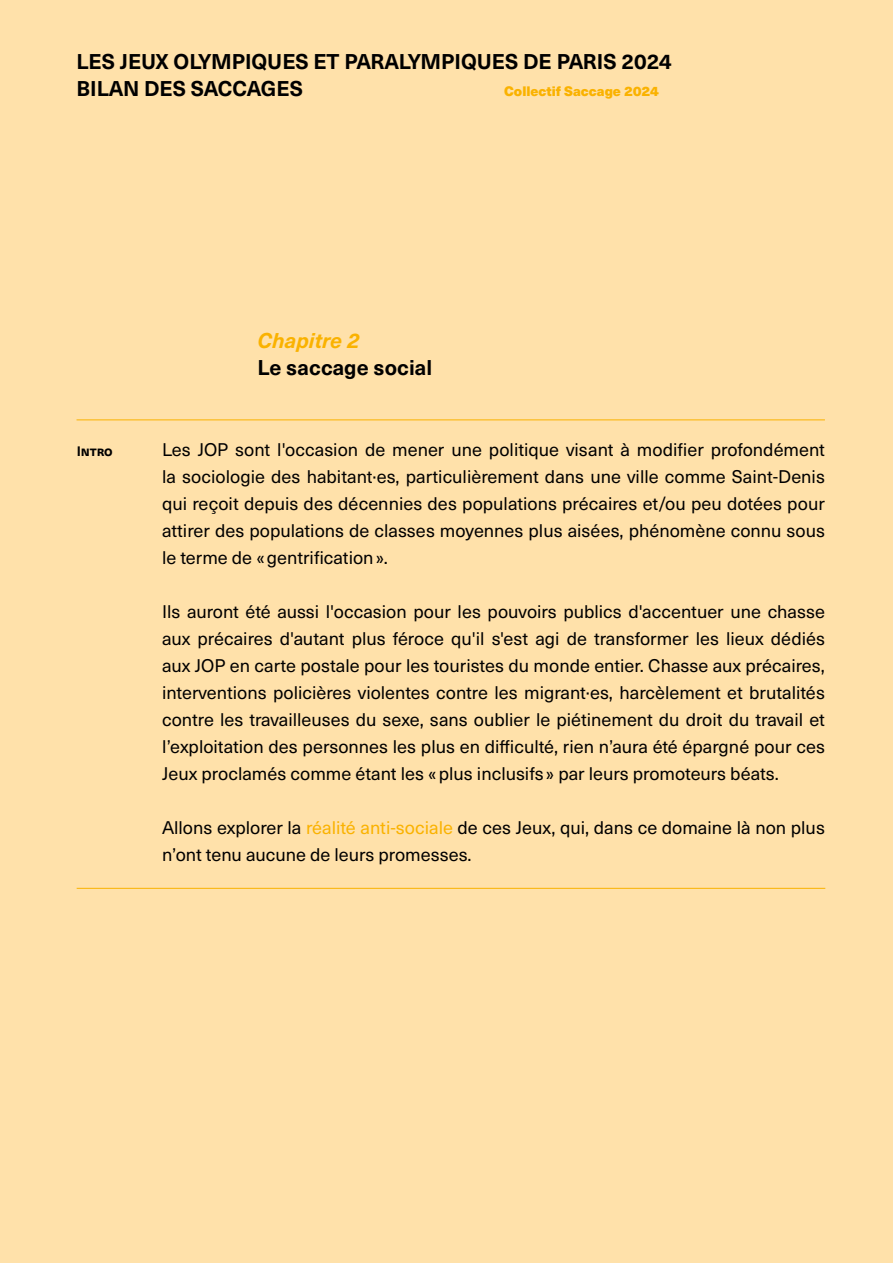
<style>
.page{position:relative;width:893px;height:1263px;background:#ffe1aa}
.page>*{position:absolute;margin:0;border:0;box-sizing:border-box;transform-origin:0 0}
.t1{font:700 21px/27px "Neue Haas Unica Pro";color:#000}
.t2{font:18px/27px "Neue Haas Unica Pro";color:#000;text-align:justify}
.t3{font:900 13.5px "Neue Haas Unica Pro";color:#fab200}
.t4{font:700 13.5px "Neue Haas Unica Pro";letter-spacing:-.005em;color:#000}
.s1{font-style:italic;color:#fab200}
.s2{color:#fab200}
</style>
<div class="page">
<hr style="left:77px;top:420px;width:748px;height:1px;background:#fab200">
<hr style="left:77px;top:888px;width:748px;height:1px;background:#fab200">
<p class="t1" style="left:77px;top:48px;width:597px">LES JEUX OLYMPIQUES ET PARALYMPIQUES DE PARIS 2024<br>BILAN DES SACCAGES</p>
<p class="t3" style="left:504px;top:83px;width:156px">Collectif Saccage 2024</p>
<p class="t4" style="left:77px;top:443px;width:38px">Intro</p>
<p class="t1" style="left:257px;top:327px;width:176px"><span class="s1">Chapitre 2<br></span>Le saccage social</p>
<p class="t2" style="left:162px;top:436px;width:664px">Les JOP sont l'occasion de mener une politique visant à modifier profondément la sociologie des habitant·es, particulièrement dans une ville comme Saint-Denis qui reçoit depuis des décennies des populations précaires et/ou peu dotées pour attirer des populations de classes moyennes plus aisées, phénomène connu sous le terme de «gentrification».</p>
<p class="t2" style="left:162px;top:598px;width:664px">Ils auront été aussi l'occasion pour les pouvoirs publics d'accentuer une chasse aux précaires d'autant plus féroce qu'il s'est agi de transformer les lieux dédiés aux JOP en carte postale pour les touristes du monde entier. Chasse aux précaires, interventions policières violentes contre les migrant·es, harcèlement et brutalités contre les travailleuses du sexe, sans oublier le piétinement du droit du travail et l’exploitation des personnes les plus en difficulté, rien n’aura été épargné pour ces Jeux proclamés comme étant les «plus inclusifs » par leurs promoteurs béats.</p>
<p class="t2" style="left:162px;top:814px;width:664px">Allons explorer la <span class="s2">réalité anti-sociale</span> de ces Jeux, qui, dans ce domaine là non plus n’ont tenu aucune de leurs promesses.</p>
</div>
